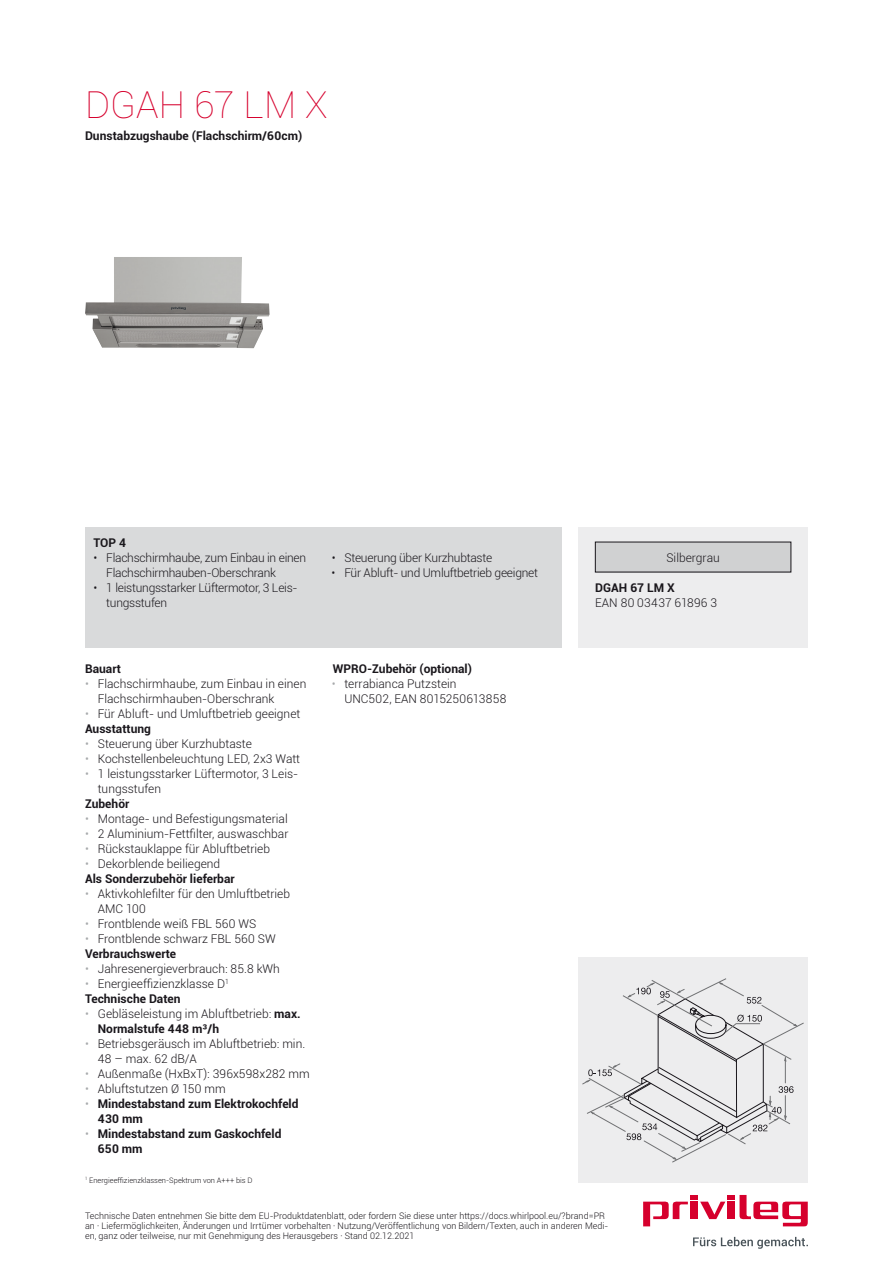
<style>
.page{position:relative;width:893px;height:1263px;background:#fff}
.page>*{position:absolute;margin:0;border:0;box-sizing:border-box;transform-origin:0 0}
.t1{font:100 37.5px "Roboto";color:#d6002d}
.t2{font:300 12px/15px "Roboto";color:#1a171c}
.t3{font:700 12px/15px "Roboto";color:#1a171c}
.t4{font:300 12px/15px "Roboto";letter-spacing:-.02em;color:#1a171c}
.t5{font:300 9px/9.8px "Roboto";color:#1a171c}
.t6{font:300 7.5px "Roboto";color:#1a171c}
.s1{color:#a7a9ab}
.s2{font-weight:700}
.s3{font-weight:300;color:#a7a9ab}
.s4{font-weight:300}
</style>
<div class="page">
<svg style="left:643px;top:1195px;width:165px;height:31px"></svg>
<div style="left:728px;top:1201px;width:7px;height:18px;background:#d6002d"></div>
<div style="left:691px;top:1201px;width:7px;height:18px;background:#d6002d"></div>
<svg style="left:693px;top:1237px;width:115px;height:12px"></svg>
<img style="left:85px;top:257px;width:185px;height:91px">
<div style="left:85px;top:527px;width:476px;height:120px;background:#d9dadb"></div>
<div style="left:578px;top:527px;width:230px;height:120px;background:#ededee"></div>
<div style="left:595px;top:542px;width:196px;height:30px;background:#d0d1d2"></div>
<div style="left:578px;top:958px;width:230px;height:225px;background:#ededee"></div>
<svg style="left:583px;top:978px;width:221px;height:184px"></svg>
<h1 class="t1" style="left:85px;top:78px;width:244px">DGAH 67 LM X</h1>
<p class="t3" style="left:85px;top:128px;width:219px">Dunstabzugshaube (Flachschirm/60cm)</p>
<p class="t3" style="left:94px;top:534px;width:34px">TOP 4</p>
<p class="t4" style="left:106px;top:549px;width:201px;text-indent:-13px">• Flachschirmhaube, zum Einbau in einen<br>Flachschirmhauben-Oberschrank</p>
<p class="t4" style="left:106px;top:579px;width:193px;text-indent:-13px">• 1 leistungsstarker Lüftermotor, 3 Leis&shy;tungsstufen</p>
<p class="t3" style="left:85px;top:661px;width:37px">Bauart</p>
<p class="t2" style="left:98px;top:676px;width:210px;text-indent:-13px"><span class="s1">•</span> Flachschirmhaube, zum Einbau in einen<br>Flachschirmhauben-Oberschrank</p>
<p class="t2" style="left:85px;top:706px;width:217px"><span class="s1">•</span> Für Abluft- und Umluftbetrieb geeignet<br><span class="s2">Ausstattung</span></p>
<p class="t2" style="left:85px;top:736px;width:168px"><span class="s1">•</span> Steuerung über Kurzhubtaste</p>
<p class="t2" style="left:85px;top:751px;width:217px"><span class="s1">•</span> Kochstellenbeleuchtung LED, 2x3 Watt</p>
<p class="t2" style="left:98px;top:766px;width:202px;text-indent:-13px"><span class="s1">•</span> 1 leistungsstarker Lüftermotor, 3 Leis&shy;tungsstufen</p>
<p class="t3" style="left:85px;top:796px;width:46px">Zubehör</p>
<p class="t2" style="left:85px;top:811px;width:204px"><span class="s1">•</span> Montage- und Befestigungsmaterial</p>
<p class="t2" style="left:85px;top:826px;width:205px"><span class="s1">•</span> 2 Aluminium-Fettfilter, auswaschbar</p>
<p class="t2" style="left:85px;top:841px;width:187px"><span class="s1">•</span> Rückstauklappe für Abluftbetrieb</p>
<p class="t3" style="left:85px;top:856px;width:151px"><span class="s3">•</span> <span class="s4">Dekorblende beiliegend<br></span>Als Sonderzubehör lieferbar</p>
<p class="t2" style="left:98px;top:886px;width:194px;text-indent:-13px"><span class="s1">•</span> Aktivkohlefilter für den Umluftbetrieb<br>AMC 100</p>
<p class="t2" style="left:85px;top:916px;width:173px"><span class="s1">•</span> Frontblende weiß FBL 560 WS</p>
<p class="t2" style="left:85px;top:931px;width:192px"><span class="s1">•</span> Frontblende schwarz FBL 560 SW<br><span class="s2">Verbrauchswerte</span></p>
<p class="t2" style="left:85px;top:961px;width:196px"><span class="s1">•</span> Jahresenergieverbrauch: 85.8 kWh</p>
<p class="t2" style="left:85px;top:976px;width:145px"><span class="s1">•</span> Energieeffizienzklasse D<sup>1<br></sup><span class="s2">Technische Daten</span></p>
<p class="t2" style="left:98px;top:1006px;width:204px;text-indent:-13px"><span class="s1">•</span> Gebläseleistung im Abluftbetrieb: <span class="s2">max.<br>Normalstufe 448 m³/h</span></p>
<p class="t2" style="left:98px;top:1036px;width:209px;text-indent:-13px"><span class="s1">•</span> Betriebsgeräusch im Abluftbetrieb: min.<br>48 – max. 62 dB/A</p>
<p class="t2" style="left:85px;top:1066px;width:226px"><span class="s1">•</span> Außenmaße (HxBxT): 396x598x282 mm</p>
<p class="t2" style="left:85px;top:1081px;width:142px"><span class="s1">•</span> Abluftstutzen Ø 150 mm</p>
<p class="t3" style="left:98px;top:1096px;width:202px;text-indent:-13px"><span class="s3">•</span> Mindestabstand zum Elektrokochfeld<br>430 mm</p>
<p class="t3" style="left:98px;top:1126px;width:185px;text-indent:-13px"><span class="s3">•</span> Mindestabstand zum Gaskochfeld<br>650 mm</p>
<p class="t4" style="left:332px;top:549px;width:162px">• Steuerung über Kurzhubtaste</p>
<p class="t4" style="left:332px;top:564px;width:208px">• Für Abluft- und Umluftbetrieb geeignet</p>
<p class="t3" style="left:333px;top:661px;width:141px">WPRO-Zubehör (optional)</p>
<p class="t2" style="left:344px;top:676px;width:163px;text-indent:-13px"><span class="s1">•</span> terrabianca Putzstein<br>UNC502, EAN 8015250613858</p>
<p class="t2" style="left:666px;top:549px;width:55px">Silbergrau</p>
<p class="t3" style="left:595px;top:579px;width:81px">DGAH 67 LM X</p>
<p class="t2" style="left:595px;top:595px;width:123px">EAN 80 03437 61896 3</p>
<p class="t6" style="left:85px;top:1175px;width:169px"><sup>1</sup> Energieeffizienzklassen-Spektrum von A+++ bis D</p>
<p class="t5" style="left:85px;top:1211px;width:525px">Technische Daten entnehmen Sie bitte dem EU-Produktdatenblatt, oder fordern Sie diese unter https://docs.whirlpool.eu/?brand=PR an · Liefermöglichkeiten, Änderungen und Irrtümer vorbehalten · Nutzung/Veröffentlichung von Bildern/Texten, auch in anderen Medi&shy;en, ganz oder teilweise, nur mit Genehmigung des Herausgebers · Stand 02.12.2021</p>
</div>
